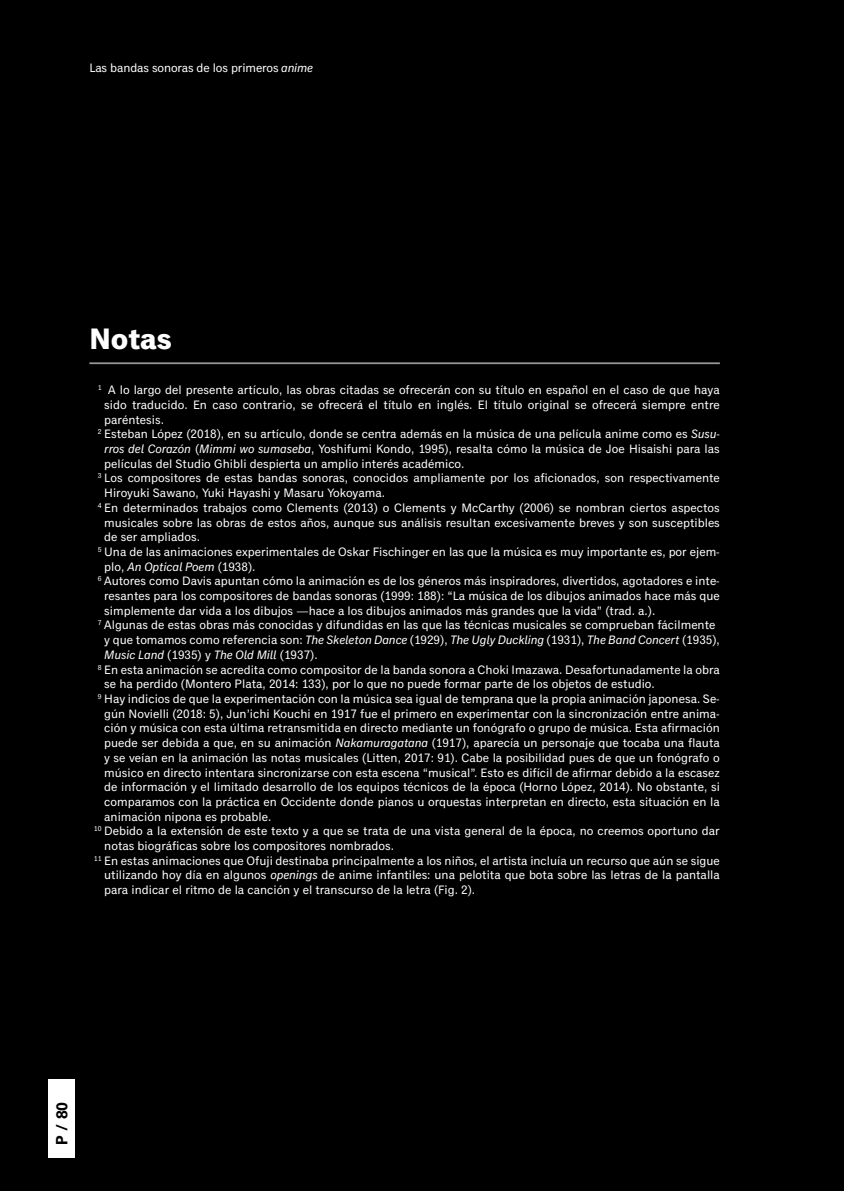
<style>
.page{position:relative;width:844px;height:1191px;background:#fff}
.page>*{position:absolute;margin:0;border:0;box-sizing:border-box;transform-origin:0 0}
.t1{font:700 29.75px "Classic Grotesque Pro";color:#fff}
.t2{font:700 15.75px "Univers LT Std";color:#000}
.t3{font:12.25px/14.7px "Classic Grotesque Pro";color:#fff;text-align:justify}
.t4{font:7.17px "Classic Grotesque Pro";color:#fff}
.s1{font-style:italic}
</style>
<div class="page">
<div style="left:0;top:0;width:843px;height:1191px;background:#000"></div>
<hr style="left:89px;top:362px;width:630px;height:2px;background:#fff">
<div style="left:49px;top:1078px;width:26px;height:79px;background:#fff"></div>
<p class="t3" style="left:89px;top:61px;width:225px">Las bandas sonoras de los primeros <span class="s1">anime</span></p>
<p class="t1" style="left:89px;top:322px;width:84px">Notas</p>
<p class="t3" style="left:104px;top:383px;width:617px;text-align:center">A lo largo del presente artículo, las obras citadas se ofrecerán con su título en español en el caso de que haya sido traducido. En caso contrario, se ofrecerá el título en inglés. El título original se ofrecerá siempre entre</p>
<p class="t3" style="left:104px;top:412px;width:61px">paréntesis.</p>
<p class="t3" style="left:104px;top:427px;width:617px">Esteban López (2018), en su artículo, donde se centra además en la música de una película anime como es <span class="s1">Susu&shy;rros del Corazón</span> (<span class="s1">Mimmi wo sumaseba</span>, Yoshifumi Kondo, 1995), resalta cómo la música de Joe Hisaishi para las películas del Studio Ghibli despierta un amplio interés académico.</p>
<p class="t3" style="left:104px;top:471px;width:617px">Los compositores de estas bandas sonoras, conocidos ampliamente por los aficionados, son respectivamente<br>Hiroyuki Sawano, Yuki Hayashi y Masaru Yokoyama.</p>
<p class="t3" style="left:104px;top:501px;width:617px">En determinados trabajos como Clements (2013) o Clements y McCarthy (2006) se nombran ciertos aspectos musicales sobre las obras de estos años, aunque sus análisis resultan excesivamente breves y son susceptibles de ser ampliados.</p>
<p class="t3" style="left:104px;top:545px;width:617px">Una de las animaciones experimentales de Oskar Fischinger en las que la música es muy importante es, por ejem&shy;plo, <span class="s1">An Optical Poem</span> (1938).</p>
<p class="t3" style="left:104px;top:574px;width:617px">Autores como Davis apuntan cómo la animación es de los géneros más inspiradores, divertidos, agotadores e inte&shy;resantes para los compositores de bandas sonoras (1999: 188): “La música de los dibujos animados hace más que simplemente dar vida a los dibujos —hace a los dibujos animados más grandes que la vida” (trad. a.).</p>
<p class="t3" style="left:104px;top:618px;width:612px">Algunas de estas obras más conocidas y difundidas en las que las técnicas musicales se comprueban fácilmente</p>
<p class="t3" style="left:104px;top:633px;width:617px">y que tomamos como referencia son: <span class="s1">The Skeleton Dance</span> (1929), <span class="s1">The Ugly Duckling</span> (1931), <span class="s1">The Band Concert</span> (1935),<br><span class="s1">Music Land</span> (1935) y <span class="s1">The Old Mill</span> (1937).</p>
<p class="t3" style="left:104px;top:662px;width:617px">En esta animación se acredita como compositor de la banda sonora a Choki Imazawa. Desafortunadamente la obra se ha perdido (Montero Plata, 2014: 133), por lo que no puede formar parte de los objetos de estudio.</p>
<p class="t3" style="left:104px;top:692px;width:617px">Hay indicios de que la experimentación con la música sea igual de temprana que la propia animación japonesa. Se&shy;gún Novielli (2018: 5), Jun’ichi Kouchi en 1917 fue el primero en experimentar con la sincronización entre anima&shy;ción y música con esta última retransmitida en directo mediante un fonógrafo o grupo de música. Esta afirmación puede ser debida a que, en su animación <span class="s1">Nakamuragatana</span> (1917), aparecía un personaje que tocaba una flauta y se veían en la animación las notas musicales (Litten, 2017: 91). Cabe la posibilidad pues de que un fonógrafo o músico en directo intentara sincronizarse con esta escena “musical”. Esto es difícil de afirmar debido a la escasez de información y el limitado desarrollo de los equipos técnicos de la época (Horno López, 2014). No obstante, si comparamos con la práctica en Occidente donde pianos u orquestas interpretan en directo, esta situación en la animación nipona es probable.</p>
<p class="t3" style="left:104px;top:824px;width:617px">Debido a la extensión de este texto y a que se trata de una vista general de la época, no creemos oportuno dar notas biográficas sobre los compositores nombrados.</p>
<p class="t3" style="left:104px;top:853px;width:617px">En estas animaciones que Ofuji destinaba principalmente a los niños, el artista incluía un recurso que aún se sigue utilizando hoy día en algunos <span class="s1">openings</span> de anime infantiles: una pelotita que bota sobre las letras de la pantalla para indicar el ritmo de la canción y el transcurso de la letra (Fig. 2).</p>
<p class="t4" style="left:98px;top:383px;width:5px">1</p>
<p class="t4" style="left:98px;top:428px;width:5px">2</p>
<p class="t4" style="left:98px;top:472px;width:5px">3</p>
<p class="t4" style="left:98px;top:501px;width:5px">4</p>
<p class="t4" style="left:98px;top:545px;width:5px">5</p>
<p class="t4" style="left:98px;top:575px;width:5px">6</p>
<p class="t4" style="left:98px;top:619px;width:5px">7</p>
<p class="t4" style="left:98px;top:663px;width:5px">8</p>
<p class="t4" style="left:98px;top:692px;width:5px">9</p>
<p class="t4" style="left:94px;top:824px;width:9px">10</p>
<p class="t4" style="left:94px;top:854px;width:9px">11</p>
<p class="t2" style="left:53px;top:1144px;width:44px;rotate:-90deg">P / 80</p>
</div>
